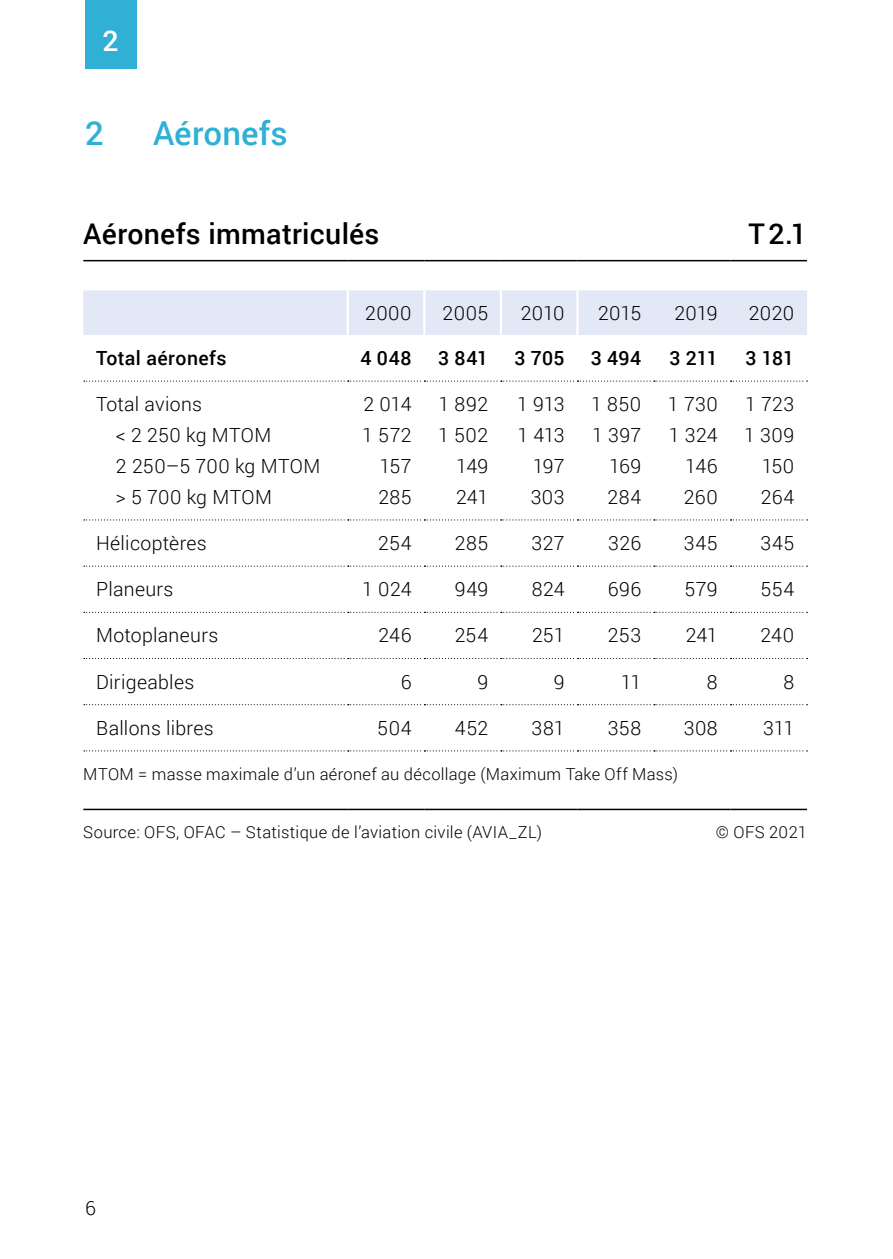
<style>
.page{position:relative;width:893px;height:1259px;background:#fff}
.page>*{position:absolute;margin:0;border:0;box-sizing:border-box;transform-origin:0 0}
.Untertitel_1_farbig{font:500 33px "Roboto";letter-spacing:.005em;color:#30b0d5}
.TAB_Titel{font:500 28.5px "Roboto";letter-spacing:.01em;color:#000}
.Kapitelnummer{font:500 28.5px "Roboto";color:#fff}
.TAB_Grundtext_TAB_Ko{font:300 19.5px "Roboto";letter-spacing:.015em;color:#000}
.TAB_Grundtext_TAB_Ko-2{font:500 19.5px "Roboto";letter-spacing:.02em;color:#000}
.TAB_Fusszeile{font:300 16.5px "Roboto";letter-spacing:.02em;color:#000}
</style>
<div class="page">
<div style="left:85px;top:0;width:51px;height:68px;background:#30b0d5"></div>
<div style="left:83px;top:290px;width:724px;height:45px;background:#e3e8f6"></div>
<svg style="left:84px;top:380px;width:724px;height:2px"></svg>
<svg style="left:84px;top:519px;width:724px;height:1px"></svg>
<svg style="left:84px;top:565px;width:724px;height:1px"></svg>
<svg style="left:84px;top:612px;width:724px;height:1px"></svg>
<svg style="left:84px;top:658px;width:724px;height:1px"></svg>
<svg style="left:84px;top:704px;width:724px;height:1px"></svg>
<hr style="left:347px;top:290px;width:2px;height:45px;background:#fff">
<hr style="left:423px;top:290px;width:2px;height:45px;background:#fff">
<hr style="left:500px;top:290px;width:2px;height:45px;background:#fff">
<hr style="left:576px;top:290px;width:3px;height:45px;background:#fff">
<hr style="left:83px;top:260px;width:265px;height:1px;background:#000">
<hr style="left:348px;top:260px;width:76px;height:1px;background:#000">
<hr style="left:424px;top:260px;width:77px;height:1px;background:#000">
<hr style="left:501px;top:260px;width:76px;height:1px;background:#000">
<hr style="left:577px;top:260px;width:77px;height:1px;background:#000">
<hr style="left:654px;top:260px;width:76px;height:1px;background:#000">
<hr style="left:730px;top:260px;width:77px;height:1px;background:#000">
<svg style="left:84px;top:750px;width:724px;height:1px"></svg>
<hr style="left:83px;top:808px;width:265px;height:2px;background:#000">
<hr style="left:348px;top:808px;width:76px;height:2px;background:#000">
<hr style="left:424px;top:808px;width:77px;height:2px;background:#000">
<hr style="left:501px;top:808px;width:76px;height:2px;background:#000">
<hr style="left:577px;top:808px;width:77px;height:2px;background:#000">
<hr style="left:654px;top:808px;width:76px;height:2px;background:#000">
<hr style="left:730px;top:808px;width:77px;height:2px;background:#000">
<h2 class="Kapitelnummer" style="left:102px;top:21px;width:18px">2</h2>
<h3 class="Untertitel_1_farbig" style="left:85px;top:110px;width:20px">2</h3>
<h3 class="Untertitel_1_farbig" style="left:153px;top:110px;width:136px">Aéronefs</h3>
<p class="TAB_Titel" style="left:83px;top:213px;width:298px">Aéronefs immatriculés</p>
<p class="TAB_Titel" style="left:748px;top:213px;width:60px">T2.1</p>
<p class="TAB_Grundtext_TAB_Ko" style="left:365px;top:299px;width:48px">2000</p>
<p class="TAB_Grundtext_TAB_Ko" style="left:443px;top:299px;width:47px">2005</p>
<p class="TAB_Grundtext_TAB_Ko" style="left:521px;top:299px;width:45px">2010</p>
<p class="TAB_Grundtext_TAB_Ko" style="left:598px;top:299px;width:45px">2015</p>
<p class="TAB_Grundtext_TAB_Ko" style="left:674px;top:299px;width:45px">2019</p>
<p class="TAB_Grundtext_TAB_Ko" style="left:749px;top:299px;width:47px">2020</p>
<p class="TAB_Grundtext_TAB_Ko-2" style="left:96px;top:344px;width:132px">Total aéronefs</p>
<p class="TAB_Grundtext_TAB_Ko-2" style="left:361px;top:344px;width:53px">4 048</p>
<p class="TAB_Grundtext_TAB_Ko-2" style="left:438px;top:344px;width:52px">3 841</p>
<p class="TAB_Grundtext_TAB_Ko-2" style="left:514px;top:344px;width:52px">3 705</p>
<p class="TAB_Grundtext_TAB_Ko-2" style="left:591px;top:344px;width:52px">3 494</p>
<p class="TAB_Grundtext_TAB_Ko-2" style="left:669px;top:344px;width:50px">3 211</p>
<p class="TAB_Grundtext_TAB_Ko-2" style="left:745px;top:344px;width:50px">3 181</p>
<p class="TAB_Grundtext_TAB_Ko" style="left:96px;top:391px;width:107px">Total avions</p>
<p class="TAB_Grundtext_TAB_Ko" style="left:363px;top:391px;width:50px">2 014</p>
<p class="TAB_Grundtext_TAB_Ko" style="left:439px;top:391px;width:51px">1 892</p>
<p class="TAB_Grundtext_TAB_Ko" style="left:517px;top:391px;width:49px">1 913</p>
<p class="TAB_Grundtext_TAB_Ko" style="left:591px;top:391px;width:52px">1 850</p>
<p class="TAB_Grundtext_TAB_Ko" style="left:668px;top:391px;width:51px">1 730</p>
<p class="TAB_Grundtext_TAB_Ko" style="left:745px;top:391px;width:51px">1 723</p>
<p class="TAB_Grundtext_TAB_Ko" style="left:116px;top:421px;width:157px">&lt; 2 250 kg MTOM</p>
<p class="TAB_Grundtext_TAB_Ko" style="left:362px;top:421px;width:51px">1 572</p>
<p class="TAB_Grundtext_TAB_Ko" style="left:438px;top:421px;width:52px">1 502</p>
<p class="TAB_Grundtext_TAB_Ko" style="left:517px;top:421px;width:49px">1 413</p>
<p class="TAB_Grundtext_TAB_Ko" style="left:592px;top:421px;width:51px">1 397</p>
<p class="TAB_Grundtext_TAB_Ko" style="left:669px;top:421px;width:50px">1 324</p>
<p class="TAB_Grundtext_TAB_Ko" style="left:744px;top:421px;width:52px">1 309</p>
<p class="TAB_Grundtext_TAB_Ko" style="left:116px;top:452px;width:206px">2 250–5 700 kg MTOM</p>
<p class="TAB_Grundtext_TAB_Ko" style="left:380px;top:452px;width:34px">157</p>
<p class="TAB_Grundtext_TAB_Ko" style="left:456px;top:452px;width:33px">149</p>
<p class="TAB_Grundtext_TAB_Ko" style="left:533px;top:452px;width:33px">197</p>
<p class="TAB_Grundtext_TAB_Ko" style="left:609px;top:452px;width:34px">169</p>
<p class="TAB_Grundtext_TAB_Ko" style="left:685px;top:452px;width:34px">146</p>
<p class="TAB_Grundtext_TAB_Ko" style="left:762px;top:452px;width:34px">150</p>
<p class="TAB_Grundtext_TAB_Ko" style="left:116px;top:483px;width:158px">&gt; 5 700 kg MTOM</p>
<p class="TAB_Grundtext_TAB_Ko" style="left:378px;top:483px;width:35px">285</p>
<p class="TAB_Grundtext_TAB_Ko" style="left:456px;top:483px;width:34px">241</p>
<p class="TAB_Grundtext_TAB_Ko" style="left:531px;top:483px;width:36px">303</p>
<p class="TAB_Grundtext_TAB_Ko" style="left:607px;top:483px;width:35px">284</p>
<p class="TAB_Grundtext_TAB_Ko" style="left:684px;top:483px;width:35px">260</p>
<p class="TAB_Grundtext_TAB_Ko" style="left:761px;top:483px;width:35px">264</p>
<p class="TAB_Grundtext_TAB_Ko" style="left:96px;top:529px;width:112px">Hélicoptères</p>
<p class="TAB_Grundtext_TAB_Ko" style="left:378px;top:529px;width:35px">254</p>
<p class="TAB_Grundtext_TAB_Ko" style="left:455px;top:529px;width:35px">285</p>
<p class="TAB_Grundtext_TAB_Ko" style="left:531px;top:529px;width:35px">327</p>
<p class="TAB_Grundtext_TAB_Ko" style="left:608px;top:529px;width:35px">326</p>
<p class="TAB_Grundtext_TAB_Ko" style="left:684px;top:529px;width:35px">345</p>
<p class="TAB_Grundtext_TAB_Ko" style="left:760px;top:529px;width:35px">345</p>
<p class="TAB_Grundtext_TAB_Ko" style="left:96px;top:576px;width:79px">Planeurs</p>
<p class="TAB_Grundtext_TAB_Ko" style="left:362px;top:576px;width:51px">1 024</p>
<p class="TAB_Grundtext_TAB_Ko" style="left:455px;top:576px;width:35px">949</p>
<p class="TAB_Grundtext_TAB_Ko" style="left:532px;top:576px;width:34px">824</p>
<p class="TAB_Grundtext_TAB_Ko" style="left:608px;top:576px;width:35px">696</p>
<p class="TAB_Grundtext_TAB_Ko" style="left:684px;top:576px;width:35px">579</p>
<p class="TAB_Grundtext_TAB_Ko" style="left:761px;top:576px;width:35px">554</p>
<p class="TAB_Grundtext_TAB_Ko" style="left:96px;top:622px;width:124px">Motoplaneurs</p>
<p class="TAB_Grundtext_TAB_Ko" style="left:378px;top:622px;width:35px">246</p>
<p class="TAB_Grundtext_TAB_Ko" style="left:455px;top:622px;width:35px">254</p>
<p class="TAB_Grundtext_TAB_Ko" style="left:532px;top:622px;width:34px">251</p>
<p class="TAB_Grundtext_TAB_Ko" style="left:608px;top:622px;width:35px">253</p>
<p class="TAB_Grundtext_TAB_Ko" style="left:686px;top:622px;width:34px">241</p>
<p class="TAB_Grundtext_TAB_Ko" style="left:760px;top:622px;width:35px">240</p>
<p class="TAB_Grundtext_TAB_Ko" style="left:96px;top:668px;width:100px">Dirigeables</p>
<p class="TAB_Grundtext_TAB_Ko" style="left:401px;top:668px;width:12px">6</p>
<p class="TAB_Grundtext_TAB_Ko" style="left:477px;top:668px;width:12px">9</p>
<p class="TAB_Grundtext_TAB_Ko" style="left:554px;top:668px;width:12px">9</p>
<p class="TAB_Grundtext_TAB_Ko" style="left:621px;top:668px;width:22px">11</p>
<p class="TAB_Grundtext_TAB_Ko" style="left:707px;top:668px;width:12px">8</p>
<p class="TAB_Grundtext_TAB_Ko" style="left:783px;top:668px;width:12px">8</p>
<p class="TAB_Grundtext_TAB_Ko" style="left:96px;top:714px;width:119px">Ballons libres</p>
<p class="TAB_Grundtext_TAB_Ko" style="left:377px;top:714px;width:36px">504</p>
<p class="TAB_Grundtext_TAB_Ko" style="left:455px;top:714px;width:35px">452</p>
<p class="TAB_Grundtext_TAB_Ko" style="left:531px;top:714px;width:35px">381</p>
<p class="TAB_Grundtext_TAB_Ko" style="left:608px;top:714px;width:35px">358</p>
<p class="TAB_Grundtext_TAB_Ko" style="left:684px;top:714px;width:36px">308</p>
<p class="TAB_Grundtext_TAB_Ko" style="left:763px;top:714px;width:33px">311</p>
<p class="TAB_Fusszeile" style="left:83px;top:762px;width:596px">MTOM = masse maximale d’un aéronef au décollage (Maximum Take Off Mass)</p>
<p class="TAB_Fusszeile" style="left:83px;top:821px;width:460px">Source: OFS, OFAC – Statistique de l’aviation civile (AVIA_ZL)</p>
<p class="TAB_Fusszeile" style="left:716px;top:821px;width:93px">© OFS 2021</p>
<p class="TAB_Grundtext_TAB_Ko" style="left:85px;top:1194px;width:12px">6</p>
</div>
